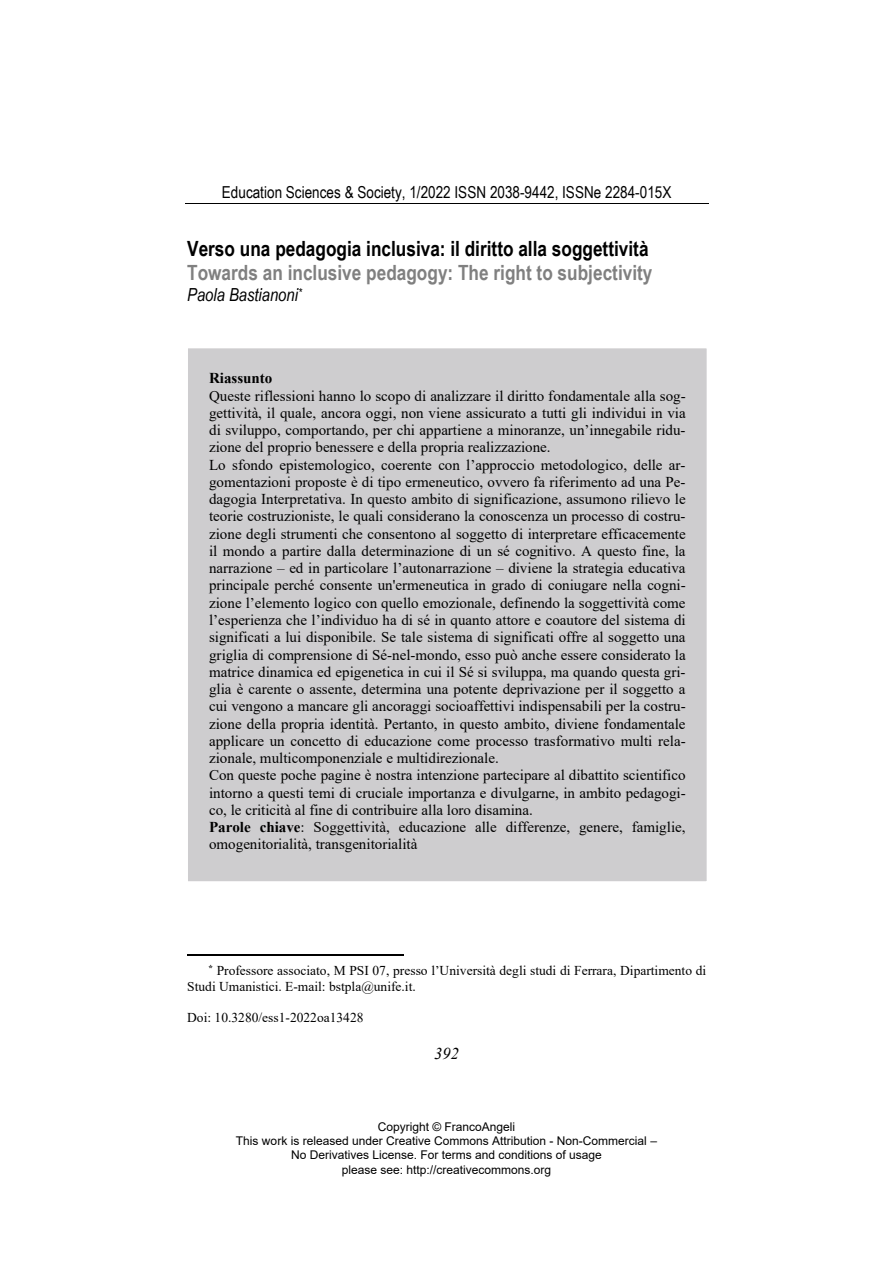
<style>
.page{position:relative;width:893px;height:1263px;background:#fff}
.page>*{position:absolute;margin:0;border:0;box-sizing:border-box;transform-origin:0 0}
.t1{font:700 21px "Arial Narrow";color:#000}
.t2{font:700 21px "Arial Narrow";color:#808080}
.t3{font:italic 18px "Arial Narrow";color:#000}
.t4{font:16.5px "Arial Narrow";color:#000}
.t5{font:italic 16.5px "Times New Roman";color:#000}
.t6{font:15px/17.2px "Times New Roman";color:#000}
.t7{font:700 15px "Times New Roman";color:#000}
.t8{font:13.5px/15.5px "Times New Roman";color:#000}
.t9{font:12px/14.4px "Arial";color:#000;text-align:center}
.s1{font-weight:700}
</style>
<div class="page">
<hr style="left:185px;top:203px;width:523px;height:1px;background:#000">
<hr style="left:187px;top:954px;width:216px;height:1px;background:#000">
<div style="left:187px;top:348px;width:520px;height:534px;background:#cecdcf"></div>
<p class="t4" style="left:222px;top:183px;width:451px">Education Sciences &amp; Society, 1/2022 ISSN 2038-9442, ISSNe 2284-015X</p>
<h1 class="t1" style="left:187px;top:236px;width:463px">Verso una pedagogia inclusiva: il diritto alla soggettività</h1>
<h1 class="t2" style="left:187px;top:260px;width:467px">Towards an inclusive pedagogy: The right to subjectivity</h1>
<p class="t3" style="left:187px;top:284px;width:116px">Paola Bastianoni<sup>*</sup></p>
<p class="t7" style="left:209px;top:370px;width:65px">Riassunto</p>
<p class="t6" style="left:209px;top:387px;width:478px">Queste riflessioni hanno lo scopo di analizzare il diritto fondamentale alla sog&shy;gettività, il quale, ancora oggi, non viene assicurato a tutti gli individui in via di sviluppo, comportando, per chi appartiene a minoranze, un’innegabile ridu&shy;zione del proprio benessere e della propria realizzazione.<br>Lo sfondo epistemologico, coerente con l’approccio metodologico, delle ar&shy;gomentazioni proposte è di tipo ermeneutico, ovvero fa riferimento ad una Pe&shy;dagogia Interpretativa. In questo ambito di significazione, assumono rilievo le teorie costruzioniste, le quali considerano la conoscenza un processo di costru&shy;zione degli strumenti che consentono al soggetto di interpretare efficacemente il mondo a partire dalla determinazione di un sé cognitivo. A questo fine, la narrazione – ed in particolare l’autonarrazione – diviene la strategia educativa principale perché consente un'ermeneutica in grado di coniugare nella cogni&shy;zione l’elemento logico con quello emozionale, definendo la soggettività come l’esperienza che l’individuo ha di sé in quanto attore e coautore del sistema di significati a lui disponibile. Se tale sistema di significati offre al soggetto una griglia di comprensione di Sé-nel-mondo, esso può anche essere considerato la matrice dinamica ed epigenetica in cui il Sé si sviluppa, ma quando questa gri&shy;glia è carente o assente, determina una potente deprivazione per il soggetto a cui vengono a mancare gli ancoraggi socioaffettivi indispensabili per la costru&shy;zione della propria identità. Pertanto, in questo ambito, diviene fondamentale applicare un concetto di educazione come processo trasformativo multi rela&shy;zionale, multicomponenziale e multidirezionale.<br>Con queste poche pagine è nostra intenzione partecipare al dibattito scientifico intorno a questi temi di cruciale importanza e divulgarne, in ambito pedagogi&shy;co, le criticità al fine di contribuire alla loro disamina.<br><span class="s1">Parole chiave</span>: Soggettività, educazione alle differenze, genere, famiglie, omogenitorialità, transgenitorialità</p>
<p class="t8" style="left:187px;top:963px;width:520px;text-indent:21px"><sup>*</sup> Professore associato, M PSI 07, presso l’Università degli studi di Ferrara, Dipartimento di<br>Studi Umanistici. E-mail: bstpla@unife.it.</p>
<p class="t8" style="left:187px;top:1009px;width:178px">Doi: 10.3280/ess1-2022oa13428</p>
<p class="t5" style="left:434px;top:1045px;width:26px">392</p>
<p class="t9" style="left:236px;top:1119px;width:422px">Copyright © FrancoAngeli<br>This work is released under Creative Commons Attribution - Non-Commercial – No Derivatives License. For terms and conditions of usage<br>please see: http://creativecommons.org</p>
</div>
